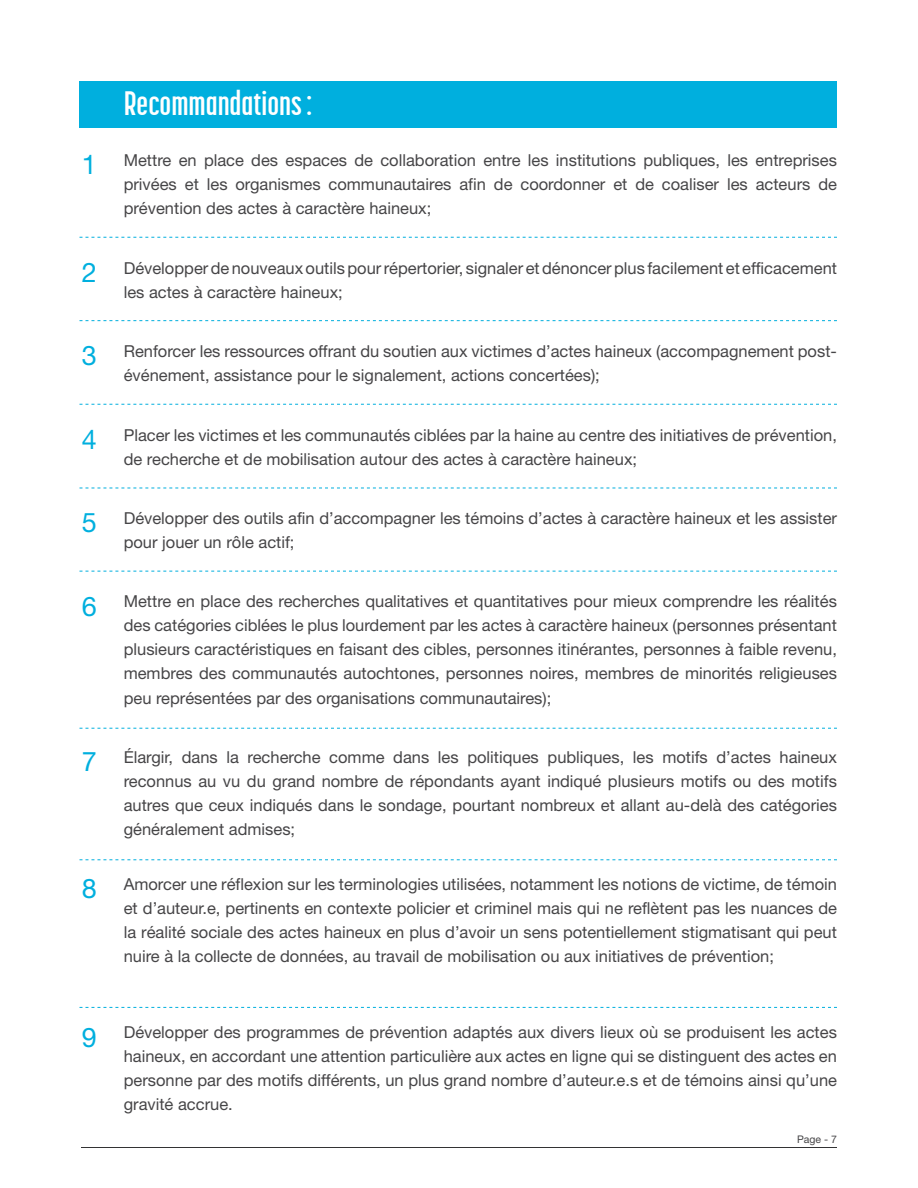
<style>
.page{position:relative;width:918px;height:1188px;background:#fff}
.page>*{position:absolute;margin:0;border:0;box-sizing:border-box;transform-origin:0 0}
.t1{font:700 33px "Korolev Compressed W04";color:#fff}
.t2{font:27px "Helvetica Neue";color:#00afde}
.t3{font:16.5px/24px "Helvetica Neue";color:#464547;text-align:justify}
.t4{font:10.5px "Helvetica Neue";color:#464547}
</style>
<div class="page">
<div style="left:80px;top:81px;width:757px;height:46px;background:#00afde"></div>
<svg style="left:80px;top:237px;width:757px;height:1px"></svg>
<svg style="left:80px;top:320px;width:757px;height:1px"></svg>
<svg style="left:80px;top:404px;width:757px;height:1px"></svg>
<svg style="left:80px;top:488px;width:757px;height:1px"></svg>
<svg style="left:80px;top:571px;width:757px;height:1px"></svg>
<svg style="left:80px;top:728px;width:757px;height:1px"></svg>
<svg style="left:80px;top:859px;width:757px;height:1px"></svg>
<svg style="left:80px;top:1007px;width:757px;height:1px"></svg>
<hr style="left:81px;top:1147px;width:756px;height:1px;background:#333334">
<h2 class="t2" style="left:82px;top:149px;width:17px">1</h2>
<h1 class="t1" style="left:124px;top:85px;width:190px">Recommandations :</h1>
<p class="t3" style="left:124px;top:148px;width:715px">Mettre en place des espaces de collaboration entre les institutions publiques, les entreprises privées et les organismes communautaires afin de coordonner et de coaliser les acteurs de prévention des actes à caractère haineux;</p>
<h2 class="t2" style="left:82px;top:256px;width:17px">2</h2>
<p class="t3" style="left:124px;top:255px;width:715px">Développer de nouveaux outils pour répertorier, signaler et dénoncer plus facilement et efficacement les actes à caractère haineux;</p>
<h2 class="t2" style="left:82px;top:340px;width:17px">3</h2>
<p class="t3" style="left:124px;top:339px;width:715px">Renforcer les ressources offrant du soutien aux victimes d’actes haineux (accompagnement post&shy;événement, assistance pour le signalement, actions concertées);</p>
<h2 class="t2" style="left:82px;top:423px;width:17px">4</h2>
<p class="t3" style="left:124px;top:423px;width:715px">Placer les victimes et les communautés ciblées par la haine au centre des initiatives de prévention, de recherche et de mobilisation autour des actes à caractère haineux;</p>
<h2 class="t2" style="left:82px;top:506px;width:17px">5</h2>
<p class="t3" style="left:124px;top:506px;width:715px">Développer des outils afin d’accompagner les témoins d’actes à caractère haineux et les assister pour jouer un rôle actif;</p>
<h2 class="t2" style="left:82px;top:590px;width:17px">6</h2>
<p class="t3" style="left:124px;top:589px;width:715px">Mettre en place des recherches qualitatives et quantitatives pour mieux comprendre les réalités des catégories ciblées le plus lourdement par les actes à caractère haineux (personnes présentant plusieurs caractéristiques en faisant des cibles, personnes itinérantes, personnes à faible revenu, membres des communautés autochtones, personnes noires, membres de minorités religieuses peu représentées par des organisations communautaires);</p>
<h2 class="t2" style="left:82px;top:746px;width:17px">7</h2>
<h2 class="t2" style="left:82px;top:872px;width:17px">8</h2>
<p class="t3" style="left:124px;top:745px;width:715px">Élargir, dans la recherche comme dans les politiques publiques, les motifs d’actes haineux reconnus au vu du grand nombre de répondants ayant indiqué plusieurs motifs ou des motifs autres que ceux indiqués dans le sondage, pourtant nombreux et allant au-delà des catégories généralement admises;</p>
<p class="t3" style="left:124px;top:872px;width:715px">Amorcer une réflexion sur les terminologies utilisées, notamment les notions de victime, de témoin et d’auteur.e, pertinents en contexte policier et criminel mais qui ne reflètent pas les nuances de la réalité sociale des actes haineux en plus d’avoir un sens potentiellement stigmatisant qui peut nuire à la collecte de données, au travail de mobilisation ou aux initiatives de prévention;</p>
<h2 class="t2" style="left:82px;top:1021px;width:17px">9</h2>
<p class="t3" style="left:124px;top:1020px;width:715px">Développer des programmes de prévention adaptés aux divers lieux où se produisent les actes haineux, en accordant une attention particulière aux actes en ligne qui se distinguent des actes en personne par des motifs différents, un plus grand nombre d’auteur.e.s et de témoins ainsi qu’une gravité accrue.</p>
<p class="t4" style="left:797px;top:1133px;width:41px">Page - 7</p>
</div>
